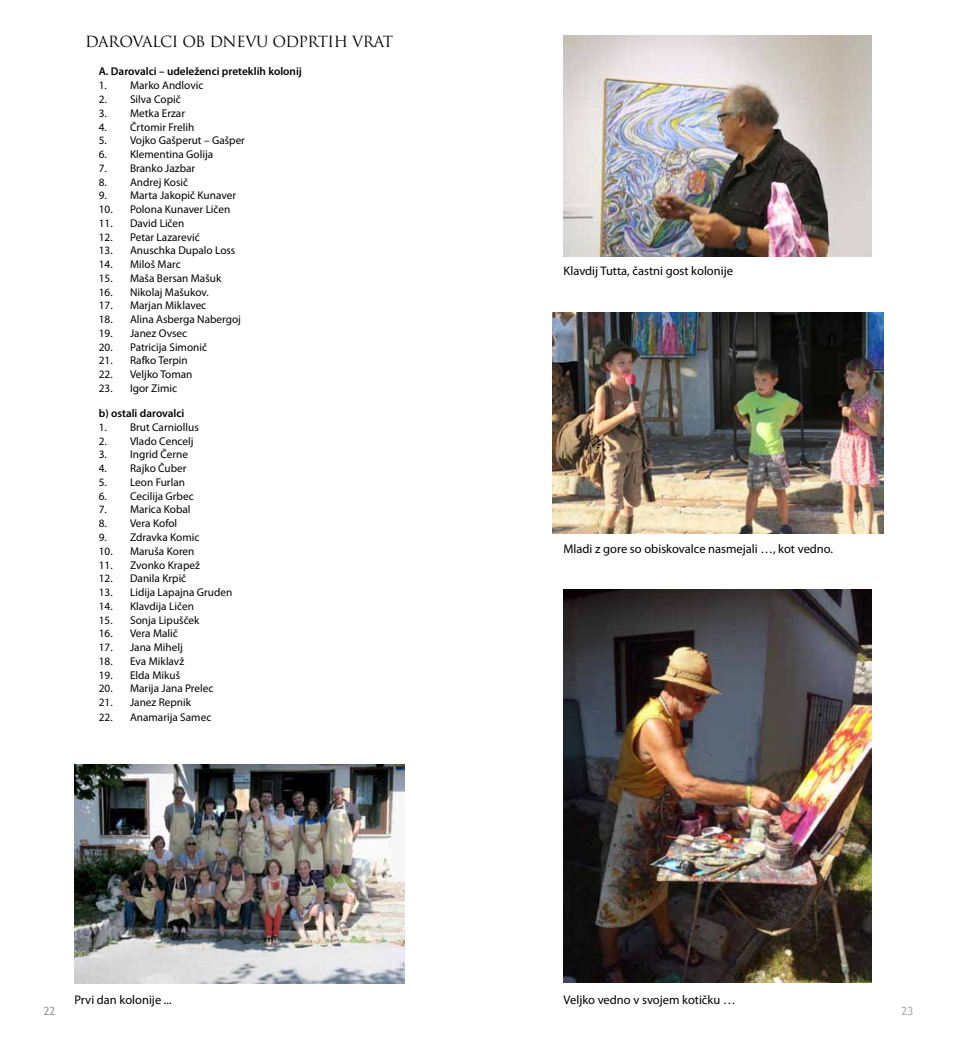
<style>
.page{position:relative;width:957px;height:1053px;background:#fff}
.page>*{position:absolute;margin:0;border:0;box-sizing:border-box;transform-origin:0 0}
.t1{font:15px "Trajan Pro";letter-spacing:-.035em;color:#000}
.t2{font:12.5px "Myriad Pro";color:#000}
.t3{font:11.25px "Myriad Pro";color:#000}
.t4{font:600 11.25px "Myriad Pro";color:#000}
.t5{font:11.25px "Trebuchet MS";color:#999}
.t6{font:11.25px "Trebuchet MS";color:#a7a9ac}
</style>
<div class="page">
<img style="left:74px;top:764px;width:330px;height:219px">
<img style="left:552px;top:313px;width:331px;height:220px">
<img style="left:563px;top:590px;width:309px;height:391px">
<img style="left:563px;top:35px;width:309px;height:221px">
<h1 class="t1" style="left:85px;top:32px;width:309px">DAROVALCI OB DNEVU ODPRTIH VRAT</h1>
<p class="t4" style="left:99px;top:64px;width:205px">A. Darovalci – udeleženci preteklih kolonij</p>
<p class="t3" style="left:99px;top:78px;width:106px">1. Marko Andlovic</p>
<p class="t3" style="left:99px;top:92px;width:83px">2. Silva Copič</p>
<p class="t3" style="left:99px;top:106px;width:88px">3. Metka Erzar</p>
<p class="t3" style="left:99px;top:120px;width:97px">4. Črtomir Frelih</p>
<p class="t3" style="left:99px;top:133px;width:148px">5. Vojko Gašperut – Gašper</p>
<p class="t3" style="left:99px;top:147px;width:116px">6. Klementina Golija</p>
<p class="t3" style="left:99px;top:161px;width:98px">7. Branko Jazbar</p>
<p class="t3" style="left:99px;top:175px;width:91px">8. Andrej Kosič</p>
<p class="t3" style="left:99px;top:188px;width:139px">9. Marta Jakopič Kunaver</p>
<p class="t3" style="left:99px;top:202px;width:133px">10. Polona Kunaver Ličen</p>
<p class="t3" style="left:99px;top:216px;width:87px">11. David Ličen</p>
<p class="t3" style="left:99px;top:230px;width:103px">12. Petar Lazarević</p>
<p class="t3" style="left:99px;top:243px;width:138px">13. Anuschka Dupalo Loss</p>
<p class="t3" style="left:99px;top:257px;width:83px">14. Miloš Marc</p>
<p class="t3" style="left:99px;top:271px;width:124px">15. Maša Bersan Mašuk</p>
<p class="t3" style="left:99px;top:285px;width:111px">16. Nikolaj Mašukov.</p>
<p class="t3" style="left:99px;top:298px;width:109px">17. Marjan Miklavec</p>
<p class="t3" style="left:99px;top:312px;width:144px">18. Alina Asberga Nabergoj</p>
<p class="t3" style="left:99px;top:326px;width:90px">19. Janez Ovsec</p>
<p class="t3" style="left:99px;top:340px;width:110px">20. Patricija Simonič</p>
<p class="t3" style="left:99px;top:353px;width:90px">21. Rafko Terpin</p>
<p class="t3" style="left:99px;top:367px;width:95px">22. Veljko Toman</p>
<p class="t3" style="left:99px;top:381px;width:80px">23. Igor Zimic</p>
<p class="t4" style="left:99px;top:406px;width:87px">b) ostali darovalci</p>
<p class="t3" style="left:99px;top:420px;width:101px">1. Brut Carniollus</p>
<p class="t3" style="left:99px;top:434px;width:96px">2. Vlado Cencelj</p>
<p class="t3" style="left:99px;top:447px;width:91px">3. Ingrid Černe</p>
<p class="t3" style="left:99px;top:461px;width:89px">4. Rajko Čuber</p>
<p class="t3" style="left:99px;top:475px;width:88px">5. Leon Furlan</p>
<p class="t3" style="left:99px;top:489px;width:96px">6. Cecilija Grbec</p>
<p class="t3" style="left:99px;top:502px;width:93px">7. Marica Kobal</p>
<p class="t3" style="left:99px;top:516px;width:80px">8. Vera Kofol</p>
<p class="t3" style="left:99px;top:530px;width:102px">9. Zdravka Komic</p>
<p class="t3" style="left:99px;top:544px;width:97px">10. Maruša Koren</p>
<p class="t3" style="left:99px;top:557px;width:103px">11. Zvonko Krapež</p>
<p class="t3" style="left:99px;top:571px;width:89px">12. Danila Krpič</p>
<p class="t3" style="left:99px;top:585px;width:135px">13. Lidija Lapajna Gruden</p>
<p class="t3" style="left:99px;top:599px;width:97px">14. Klavdija Ličen</p>
<p class="t3" style="left:99px;top:612px;width:102px">15. Sonja Lipušček</p>
<p class="t3" style="left:99px;top:626px;width:81px">16. Vera Malič</p>
<p class="t3" style="left:99px;top:640px;width:85px">17. Jana Mihelj</p>
<p class="t3" style="left:99px;top:654px;width:87px">18. Eva Miklavž</p>
<p class="t3" style="left:99px;top:667px;width:83px">19. Elda Mikuš</p>
<p class="t3" style="left:99px;top:681px;width:116px">20. Marija Jana Prelec</p>
<p class="t3" style="left:99px;top:695px;width:94px">21. Janez Repnik</p>
<p class="t3" style="left:99px;top:710px;width:114px">22. Anamarija Samec</p>
<p class="t2" style="left:563px;top:263px;width:171px">Klavdij Tutta, častni gost kolonije</p>
<p class="t2" style="left:563px;top:541px;width:271px">Mladi z gore so obiskovalce nasmejali …, kot vedno.</p>
<p class="t2" style="left:74px;top:991px;width:99px">Prvi dan kolonije ...</p>
<p class="t2" style="left:563px;top:991px;width:173px">Veljko vedno v svojem kotičku …</p>
<p class="t5" style="left:44px;top:1004px;width:13px">22</p>
<p class="t6" style="left:901px;top:1004px;width:13px">23</p>
</div>
